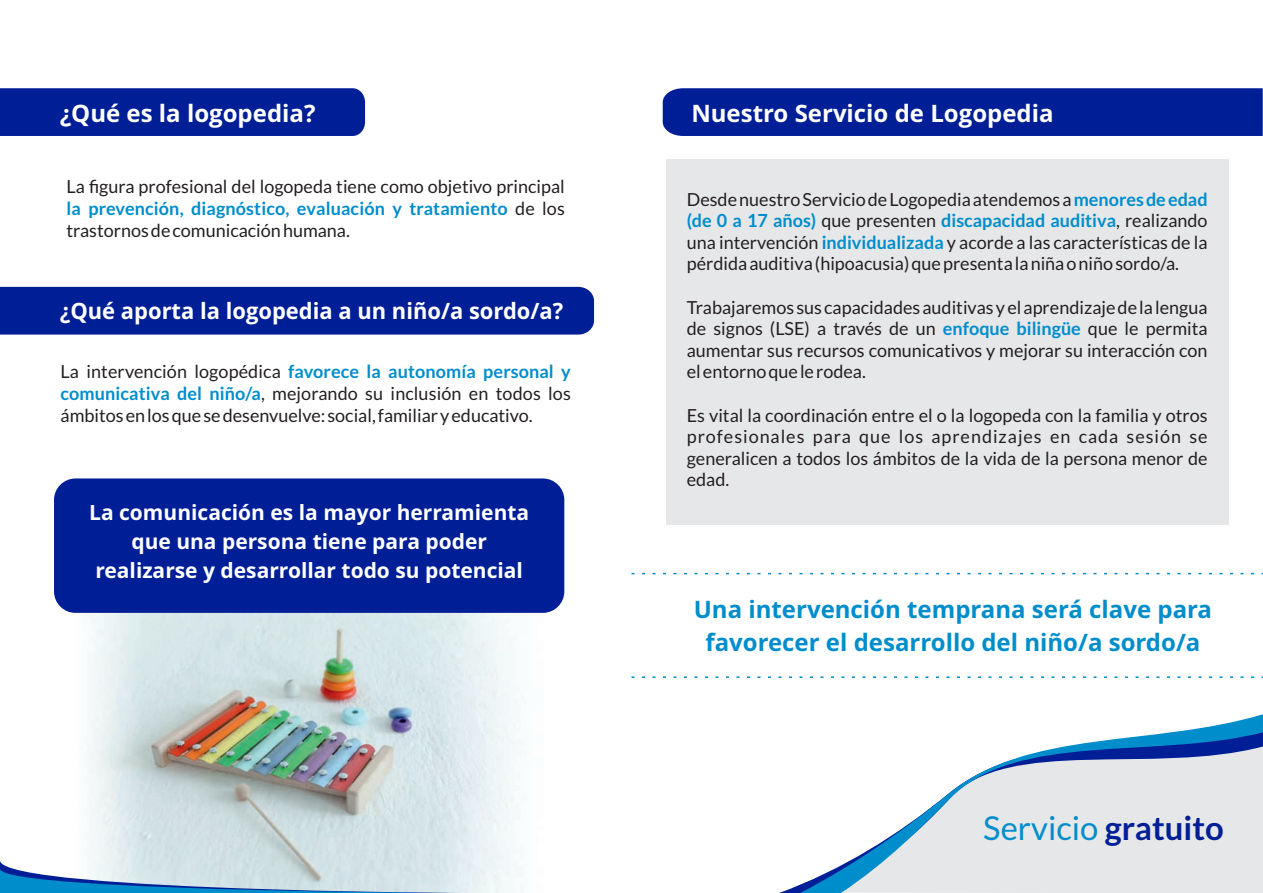
<style>
.page{position:relative;width:1263px;height:893px;background:#fff}
.page>*{position:absolute;margin:0;border:0;box-sizing:border-box;transform-origin:0 0}
.t1{font:32.85px "Lato";color:#008dcc}
.t2{font:700 24px/32.7px "Open Sans";color:#008dcc;text-align:center}
.t3{font:700 24px "Open Sans";color:#fff}
.t4{font:700 22.5px "Open Sans";color:#fff}
.t5{font:700 21px/28.7px "Open Sans";color:#fff;text-align:center}
.t6{font:18px/21.6px "Lato";color:#231f20;text-align:justify}
.s1{font-weight:700;color:#008dcc}
.s2{font-weight:700;color:#001f96}
</style>
<div class="page">
<img style="left:87px;top:613px;width:430px;height:247px">
<div style="left:666px;top:159px;width:562px;height:366px;background:#e6e7e9"></div>
<svg style="left:631px;top:573px;width:632px;height:1px"></svg>
<svg style="left:631px;top:676px;width:632px;height:2px"></svg>
<svg style="left:0;top:860px;width:515px;height:33px;background:#afcfe1"></svg>
<div style="left:0;top:88px;width:365px;height:48px;background:#001f96"></div>
<div style="left:0;top:287px;width:594px;height:48px;background:#001f96"></div>
<svg style="left:800px;top:714px;width:463px;height:179px;fill:#e6e7e9"></svg>
<div style="left:663px;top:88px;width:600px;height:48px;background:#001f96"></div>
<div style="left:54px;top:478px;width:510px;height:135px;background:#001f96;border-radius:21px"></div>
<h2 class="t3" style="left:60px;top:103px;width:257px">¿Qué es la logopedia?</h2>
<p class="t6" style="left:67px;top:177px;width:500px">La figura profesional del logopeda tiene como objetivo principal <span class="s1">la prevención, diagnóstico, evaluación y tratamiento</span> de los trastornos de comunicación humana.</p>
<p class="t4" style="left:60px;top:302px;width:505px">¿Qué aporta la logopedia a un niño/a sordo/a?</p>
<p class="t6" style="left:61px;top:362px;width:512px">La intervención logopédica <span class="s1">favorece la autonomía personal y comunicativa del niño/a</span>, mejorando su inclusión en todos los ámbitos en los que se desenvuelve: social, familiar y educativo.</p>
<p class="t5" style="left:89px;top:501px;width:442px">La comunicación es la mayor herramienta que una persona tiene para poder realizarse y desarrollar todo su potencial</p>
<h2 class="t3" style="left:691px;top:103px;width:364px">Nuestro Servicio de Logopedia</h2>
<p class="t6" style="left:687px;top:189px;width:522px">Desde nuestro Servicio de Logopedia atendemos a <span class="s1">menores de edad (de 0 a 17 años)</span> que presenten <span class="s1">discapacidad auditiva</span>, realizando una intervención <span class="s1">individualizada</span> y acorde a las características de la pérdida auditiva (hipoacusia) que presenta la niña o niño sordo/a.</p>
<p class="t6" style="left:687px;top:297px;width:522px">Trabajaremos sus capacidades auditivas y el aprendizaje de la lengua de signos (LSE) a través de un <span class="s1">enfoque bilingüe</span> que le permita aumentar sus recursos comunicativos y mejorar su interacción con el entorno que le rodea.</p>
<p class="t6" style="left:687px;top:405px;width:522px">Es vital la coordinación entre el o la logopeda con la familia y otros profesionales para que los aprendizajes en cada sesión se generalicen a todos los ámbitos de la vida de la persona menor de edad.</p>
<h2 class="t2" style="left:694px;top:595px;width:520px">Una intervención temprana será clave para favorecer el desarrollo del niño/a sordo/a</h2>
<h1 class="t1" style="left:983px;top:813px;width:242px">Servicio <span class="s2">gratuito</span></h1>
</div>
